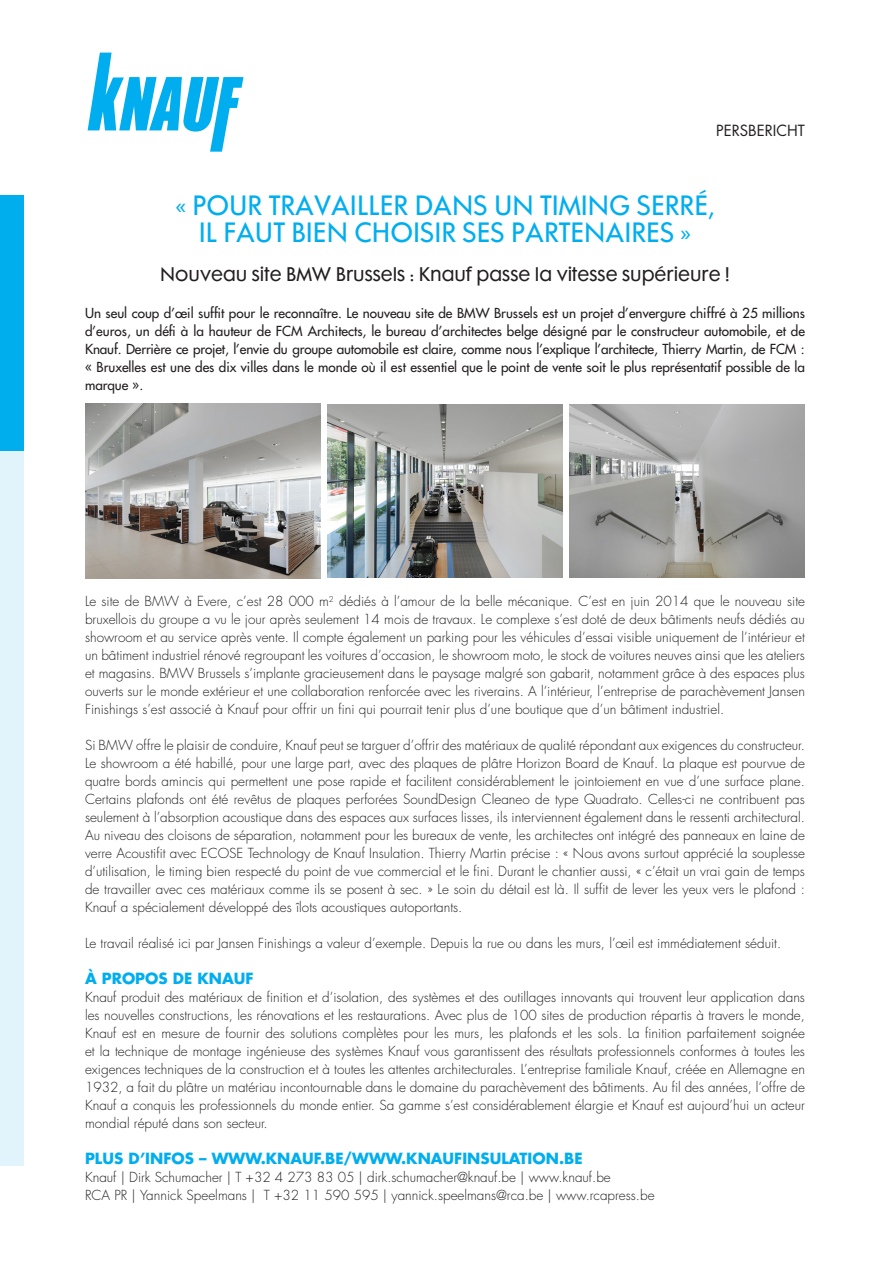
<style>
.page{position:relative;width:893px;height:1263px;background:#fff}
.page>*{position:absolute;margin:0;border:0;box-sizing:border-box;transform-origin:0 0}
.t1{font:25.5px "Cg Futura Maxi Bk";color:#00aeef}
.t2{font:18px "Cg Futura Maxi Bk";color:#231f20}
.t3{font:700 15px "Futura Std";color:#00aeef}
.t4{font:15px "Futura Std";color:#231f20}
.t5{font:300 13.5px/18px "Futura Std";color:#231f20;text-align:justify}
.t6{font:500 13.5px/18px "Futura Std";color:#231f20;text-align:justify}
</style>
<div class="page">
<svg style="left:88px;top:53px;width:155px;height:99px"></svg>
<div style="left:0;top:444px;width:23px;height:722px;background:#e1f4fc"></div>
<div style="left:0;top:196px;width:23px;height:255px;background:#00aeed"></div>
<img style="left:569px;top:404px;width:236px;height:174px">
<img style="left:327px;top:404px;width:236px;height:174px">
<img style="left:85px;top:404px;width:236px;height:174px">
<p class="t4" style="left:716px;top:121px;width:90px">PERSBERICHT</p>
<p class="t1" style="left:175px;top:189px;width:541px">« POUR TRAVAILLER DANS UN TIMING SERRÉ,</p>
<p class="t1" style="left:199px;top:216px;width:494px">IL FAUT BIEN CHOISIR SES PARTENAIRES »</p>
<p class="t2" style="left:160px;top:263px;width:571px">Nouveau site BMW Brussels : Knauf passe la vitesse supérieure !</p>
<p class="t6" style="left:85px;top:304px;width:721px">Un seul coup d’œil suffit pour le reconnaître. Le nouveau site de BMW Brussels est un projet d’envergure chiffré à 25 millions d’euros, un défi à la hauteur de FCM Architects, le bureau d’architectes belge désigné par le constructeur automobile, et de Knauf. Derrière ce projet, l’envie du groupe automobile est claire, comme nous l’explique l’architecte, Thierry Martin, de FCM : « Bruxelles est une des dix villes dans le monde où il est essentiel que le point de vente soit le plus représentatif possible de la marque ».</p>
<p class="t5" style="left:85px;top:593px;width:721px">Le site de BMW à Evere, c’est 28 000 m<sup>2</sup> dédiés à l’amour de la belle mécanique. C’est en juin 2014 que le nouveau site bruxellois du groupe a vu le jour après seulement 14 mois de travaux. Le complexe s’est doté de deux bâtiments neufs dédiés au showroom et au service après vente. Il compte également un parking pour les véhicules d’essai visible uniquement de l’intérieur et un bâtiment industriel rénové regroupant les voitures d’occasion, le showroom moto, le stock de voitures neuves ainsi que les ateliers et magasins. BMW Brussels s’implante gracieusement dans le paysage malgré son gabarit, notamment grâce à des espaces plus ouverts sur le monde extérieur et une collaboration renforcée avec les riverains. A l’intérieur, l’entreprise de parachèvement Jansen Finishings s’est associé à Knauf pour offrir un fini qui pourrait tenir plus d’une boutique que d’un bâtiment industriel.</p>
<p class="t5" style="left:85px;top:737px;width:721px">Si BMW offre le plaisir de conduire, Knauf peut se targuer d’offrir des matériaux de qualité répondant aux exigences du constructeur.<br>Le showroom a été habillé, pour une large part, avec des plaques de plâtre Horizon Board de Knauf. La plaque est pourvue de quatre bords amincis qui permettent une pose rapide et facilitent considérablement le jointoiement en vue d’une surface plane.<br>Certains plafonds ont été revêtus de plaques perforées SoundDesign Cleaneo de type Quadrato. Celles-ci ne contribuent pas seulement à l’absorption acoustique dans des espaces aux surfaces lisses, ils interviennent également dans le ressenti architectural.<br>Au niveau des cloisons de séparation, notamment pour les bureaux de vente, les architectes ont intégré des panneaux en laine de verre Acoustifit avec ECOSE Technology de Knauf Insulation. Thierry Martin précise : « Nous avons surtout apprécié la souplesse d’utilisation, le timing bien respecté du point de vue commercial et le fini. Durant le chantier aussi, « c’était un vrai gain de temps de travailler avec ces matériaux comme ils se posent à sec. » Le soin du détail est là. Il suffit de lever les yeux vers le plafond :<br>Knauf a spécialement développé des îlots acoustiques autoportants.</p>
<p class="t5" style="left:85px;top:935px;width:698px">Le travail réalisé ici par Jansen Finishings a valeur d’exemple. Depuis la rue ou dans les murs, l’œil est immédiatement séduit.</p>
<p class="t3" style="left:85px;top:969px;width:170px">À PROPOS DE KNAUF</p>
<p class="t5" style="left:85px;top:989px;width:721px">Knauf produit des matériaux de finition et d’isolation, des systèmes et des outillages innovants qui trouvent leur application dans les nouvelles constructions, les rénovations et les restaurations. Avec plus de 100 sites de production répartis à travers le monde, Knauf est en mesure de fournir des solutions complètes pour les murs, les plafonds et les sols. La finition parfaitement soignée et la technique de montage ingénieuse des systèmes Knauf vous garantissent des résultats professionnels conformes à toutes les exigences techniques de la construction et à toutes les attentes architecturales. L’entreprise familiale Knauf, créée en Allemagne en 1932, a fait du plâtre un matériau incontournable dans le domaine du parachèvement des bâtiments. Au fil des années, l’offre de Knauf a conquis les professionnels du monde entier. Sa gamme s’est considérablement élargie et Knauf est aujourd’hui un acteur mondial réputé dans son secteur.</p>
<p class="t3" style="left:85px;top:1149px;width:499px">PLUS D’INFOS – WWW.KNAUF.BE/WWW.KNAUFINSULATION.BE</p>
<p class="t5" style="left:85px;top:1169px;width:527px">Knauf | Dirk Schumacher | T +32 4 273 83 05 | dirk.schumacher@knauf.be | www.knauf.be</p>
<p class="t5" style="left:85px;top:1187px;width:571px">RCA PR | Yannick Speelmans | T +32 11 590 595 | yannick.speelmans@rca.be | www.rcapress.be</p>
</div>
